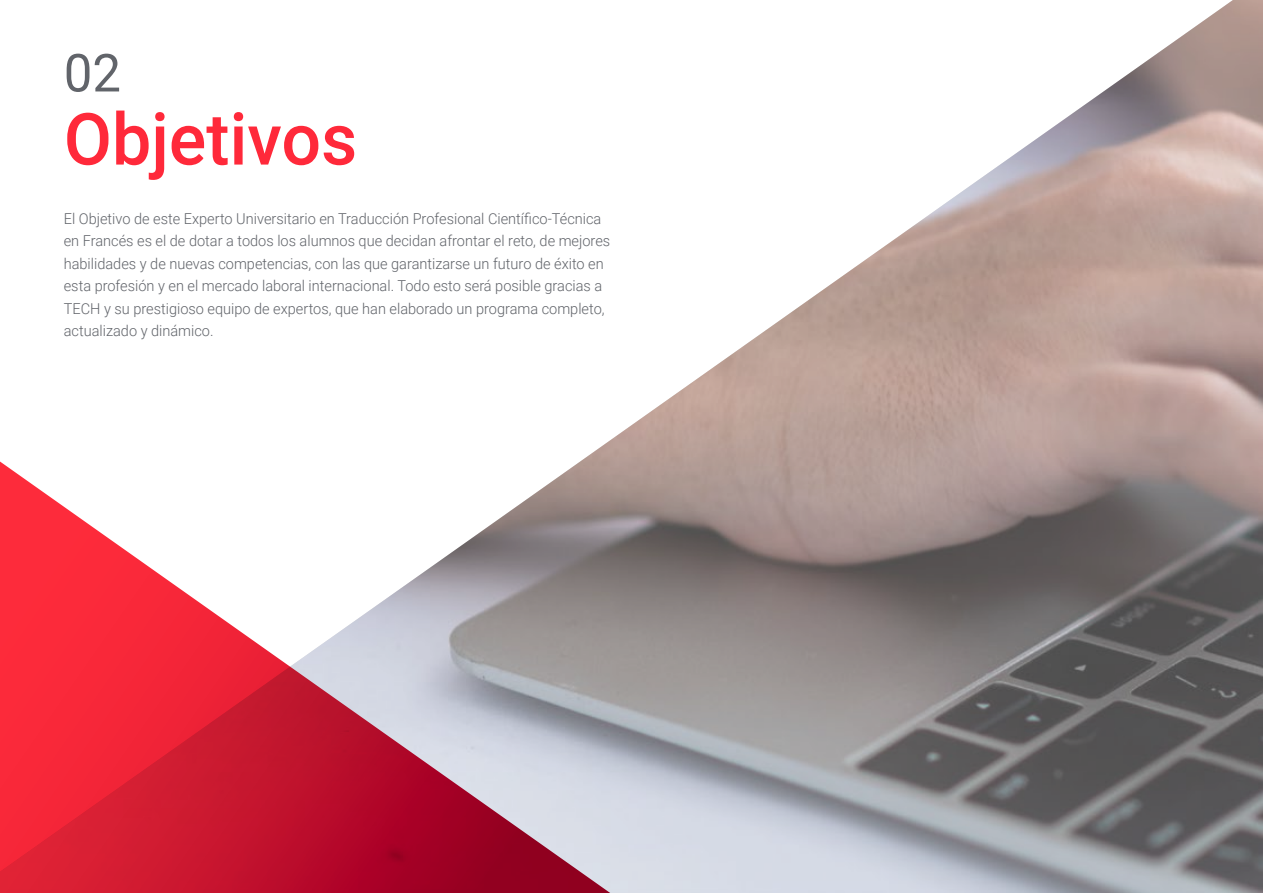
<style>
.page{position:relative;width:1263px;height:893px;background:#fff}
.page>*{position:absolute;margin:0;border:0;box-sizing:border-box;transform-origin:0 0}
.t1{font:500 72px "Roboto";color:#ff293a}
.t2{font:52.5px "Roboto";color:#61646a}
.t3{font:300 15px/22.5px "Roboto";color:#61646a}
</style>
<div class="page">
<img style="left:602px;top:0;width:661px;height:893px">
<svg style="left:0;top:446px;width:640px;height:447px"></svg>
<h2 class="t2" style="left:64px;top:36px;width:59px">02</h2>
<h1 class="t1" style="left:64px;top:89px;width:295px">Objetivos</h1>
<p class="t3" style="left:64px;top:207px;width:548px">El Objetivo de este Experto Universitario en Traducción Profesional Científico-Técnica en Francés es el de dotar a todos los alumnos que decidan afrontar el reto, de mejores habilidades y de nuevas competencias, con las que garantizarse un futuro de éxito en esta profesión y en el mercado laboral internacional. Todo esto será posible gracias a TECH y su prestigioso equipo de expertos, que han elaborado un programa completo, actualizado y dinámico.</p>
</div>
